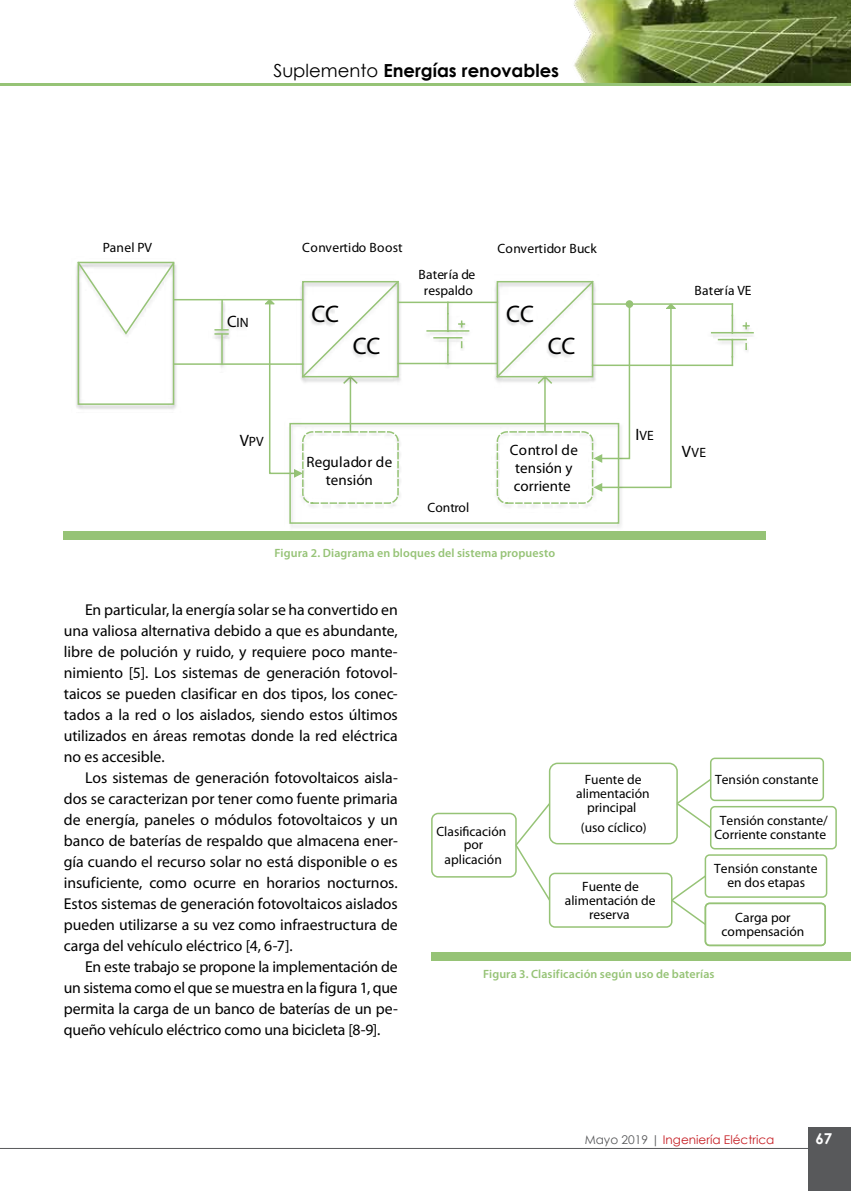
<style>
.page{position:relative;width:851px;height:1191px;background:#fff}
.page>*{position:absolute;margin:0;border:0;box-sizing:border-box;transform-origin:0 0}
.t1{font:24px "Myriad Pro";letter-spacing:-.01em;color:#000}
.t2{font:700 18px "Century Gothic";color:#000}
.t3{font:15.75px/21px "Myriad Pro";letter-spacing:-.005em;color:#000;text-align:justify}
.t4{font:15px/18px "Myriad Pro";color:#000;text-align:center}
.t5{font:700 15px "Century Gothic";color:#fff}
.t6{font:13.5px/14.1px "Myriad Pro";color:#000;text-align:center}
.t7{font:13.5px "Myriad Pro";letter-spacing:.025em;color:#000}
.t8{font:13.5px "Myriad Pro";letter-spacing:.02em;color:#000}
.t9{font:600 12px "Myriad Pro";letter-spacing:.01em;color:#96c376}
.t10{font:12px "Century Gothic";color:#c61d23}
.s1{font-weight:400}
.s2{font-size:16.5px}
.s3{color:#58595b}
</style>
<div class="page">
<hr style="left:0;top:1148px;width:850px;height:1px;background:#58595b">
<div style="left:808px;top:1127px;width:42px;height:64px;background:#58595b"></div>
<img style="left:573px;top:0;width:277px;height:83px">
<hr style="left:0;top:83px;width:850px;height:2px;background:#96c376">
<img style="left:710px;top:311px;width:44px;height:55px">
<hr style="left:711px;top:332px;width:42px;height:1px;background:#96c376">
<svg style="left:743px;top:323px;width:5px;height:5px"></svg>
<svg style="left:731px;top:304px;width:2px;height:28px"></svg>
<svg style="left:718px;top:339px;width:28px;height:26px"></svg>
<img style="left:400px;top:284px;width:5px;height:96px">
<hr style="left:398px;top:301px;width:99px;height:2px;background:#96c376">
<hr style="left:398px;top:363px;width:99px;height:1px;background:#96c376">
<img style="left:421px;top:301px;width:54px;height:64px">
<hr style="left:427px;top:330px;width:41px;height:2px;background:#96c376">
<svg style="left:459px;top:321px;width:5px;height:6px"></svg>
<svg style="left:447px;top:302px;width:1px;height:28px"></svg>
<svg style="left:434px;top:337px;width:28px;height:26px"></svg>
<hr style="left:592px;top:303px;width:140px;height:2px;background:#96c376">
<hr style="left:592px;top:364px;width:140px;height:2px;background:#96c376">
<svg style="left:495px;top:280px;width:181px;height:209px"></svg>
<img style="left:76px;top:298px;width:105px;height:112px">
<div style="left:78px;top:262px;width:96px;height:143px;border:2px solid #96c376"></div>
<svg style="left:76px;top:261px;width:100px;height:75px"></svg>
<img style="left:291px;top:419px;width:335px;height:109px">
<div style="left:289px;top:423px;width:330px;height:101px;border:2px solid #96c376"></div>
<img style="left:209px;top:298px;width:25px;height:74px">
<svg style="left:215px;top:329px;width:13px;height:6px"></svg>
<hr style="left:221px;top:300px;width:2px;height:30px;background:#96c376">
<hr style="left:221px;top:334px;width:2px;height:30px;background:#96c376">
<hr style="left:173px;top:363px;width:130px;height:2px;background:#96c376">
<hr style="left:173px;top:299px;width:130px;height:1px;background:#96c376">
<svg style="left:263px;top:280px;width:137px;height:198px"></svg>
<div style="left:64px;top:531px;width:701px;height:8px;background:#96c376"></div>
<div style="left:432px;top:812px;width:84px;height:65px;border:2px solid #96c376;border-radius:6px"></div>
<div style="left:548px;top:762px;width:129px;height:82px;border:2px solid #96c376;border-radius:8px"></div>
<div style="left:709px;top:757px;width:114px;height:44px;border:2px solid #96c376;border-radius:4px"></div>
<svg style="left:675px;top:777px;width:37px;height:52px"></svg>
<div style="left:709px;top:806px;width:127px;height:43px;border:2px solid #96c376;border-radius:4px"></div>
<svg style="left:514px;top:801px;width:37px;height:98px"></svg>
<div style="left:548px;top:872px;width:124px;height:55px;border:2px solid #96c376;border-radius:5px"></div>
<div style="left:704px;top:854px;width:123px;height:43px;border:2px solid #96c376;border-radius:4px"></div>
<svg style="left:669px;top:874px;width:38px;height:52px"></svg>
<div style="left:704px;top:902px;width:121px;height:44px;border:2px solid #96c376;border-radius:4px"></div>
<div style="left:432px;top:952px;width:418px;height:8px;background:#96c376"></div>
<p class="t2" style="left:273px;top:56px;width:287px"><span class="s1">Suplemento</span> Energías renovables</p>
<p class="t6" style="left:103px;top:241px;width:51px">Panel PV</p>
<p class="t7" style="left:302px;top:240px;width:102px">Convertido Boost</p>
<p class="t7" style="left:497px;top:241px;width:101px">Convertidor Buck</p>
<p class="t6" style="left:418px;top:266px;width:58px;line-height:16.2px">Batería de respaldo</p>
<p class="t6" style="left:227px;top:315px;width:23px"><span class="s2">C</span>IN</p>
<h1 class="t1" style="left:311px;top:301px;width:29px">CC</h1>
<h1 class="t1" style="left:353px;top:332px;width:29px">CC</h1>
<h1 class="t1" style="left:506px;top:301px;width:29px">CC</h1>
<h1 class="t1" style="left:547px;top:332px;width:29px">CC</h1>
<p class="t6" style="left:240px;top:434px;width:25px"><span class="s2">V</span>PV</p>
<p class="t4" style="left:306px;top:453px;width:88px">Regulador de tensión</p>
<p class="t6" style="left:427px;top:500px;width:43px">Control</p>
<p class="t4" style="left:509px;top:441px;width:70px;text-align:left">Control de tensión y corriente</p>
<p class="t9" style="left:274px;top:545px;width:282px">Figura 2. Diagrama en bloques del sistema propuesto</p>
<p class="t8" style="left:694px;top:283px;width:58px">Batería VE</p>
<p class="t6" style="left:635px;top:428px;width:20px"><span class="s2">I</span>VE</p>
<p class="t6" style="left:681px;top:445px;width:26px"><span class="s2">V</span>VE</p>
<p class="t3" style="left:64px;top:599px;width:335px;text-indent:21px">En particular, la energía solar se ha convertido en una valiosa alternativa debido a que es abundante, libre de polución y ruido, y requiere poco mante&shy;nimiento [5]. Los sistemas de generación fotovol&shy;taicos se pueden clasificar en dos tipos, los conec&shy;tados a la red o los aislados, siendo estos últimos utilizados en áreas remotas donde la red eléctrica no es accesible.</p>
<p class="t3" style="left:64px;top:767px;width:335px;text-indent:21px">Los sistemas de generación fotovoltaicos aisla&shy;dos se caracterizan por tener como fuente primaria de energía, paneles o módulos fotovoltaicos y un banco de baterías de respaldo que almacena ener&shy;gía cuando el recurso solar no está disponible o es insuficiente, como ocurre en horarios nocturnos.<br>Estos sistemas de generación fotovoltaicos aislados pueden utilizarse a su vez como infraestructura de carga del vehículo eléctrico [4, 6-7].</p>
<p class="t3" style="left:64px;top:956px;width:335px;text-indent:21px">En este trabajo se propone la implementación de un sistema como el que se muestra en la figura 1, que permita la carga de un banco de baterías de un pe&shy;queño vehículo eléctrico como una bicicleta [8-9].</p>
<p class="t6" style="left:436px;top:824px;width:71px">Clasificación por aplicación</p>
<p class="t6" style="left:576px;top:773px;width:75px">Fuente de alimentación principal</p>
<p class="t6" style="left:581px;top:820px;width:67px">(uso cíclico)</p>
<p class="t6" style="left:564px;top:879px;width:92px">Fuente de alimentación de reserva</p>
<p class="t6" style="left:715px;top:772px;width:105px">Tensión constante</p>
<p class="t6" style="left:714px;top:814px;width:115px">Tensión constante/<br>Corriente constante</p>
<p class="t6" style="left:714px;top:862px;width:105px">Tensión constante en dos etapas</p>
<p class="t6" style="left:721px;top:910px;width:84px">Carga por compensación</p>
<p class="t9" style="left:483px;top:966px;width:233px">Figura 3. Clasificación según uso de baterías</p>
<p class="t10" style="left:584px;top:1131px;width:191px"><span class="s3">Mayo 2019 |</span> Ingeniería Eléctrica</p>
<p class="t5" style="left:815px;top:1127px;width:18px">67</p>
</div>
